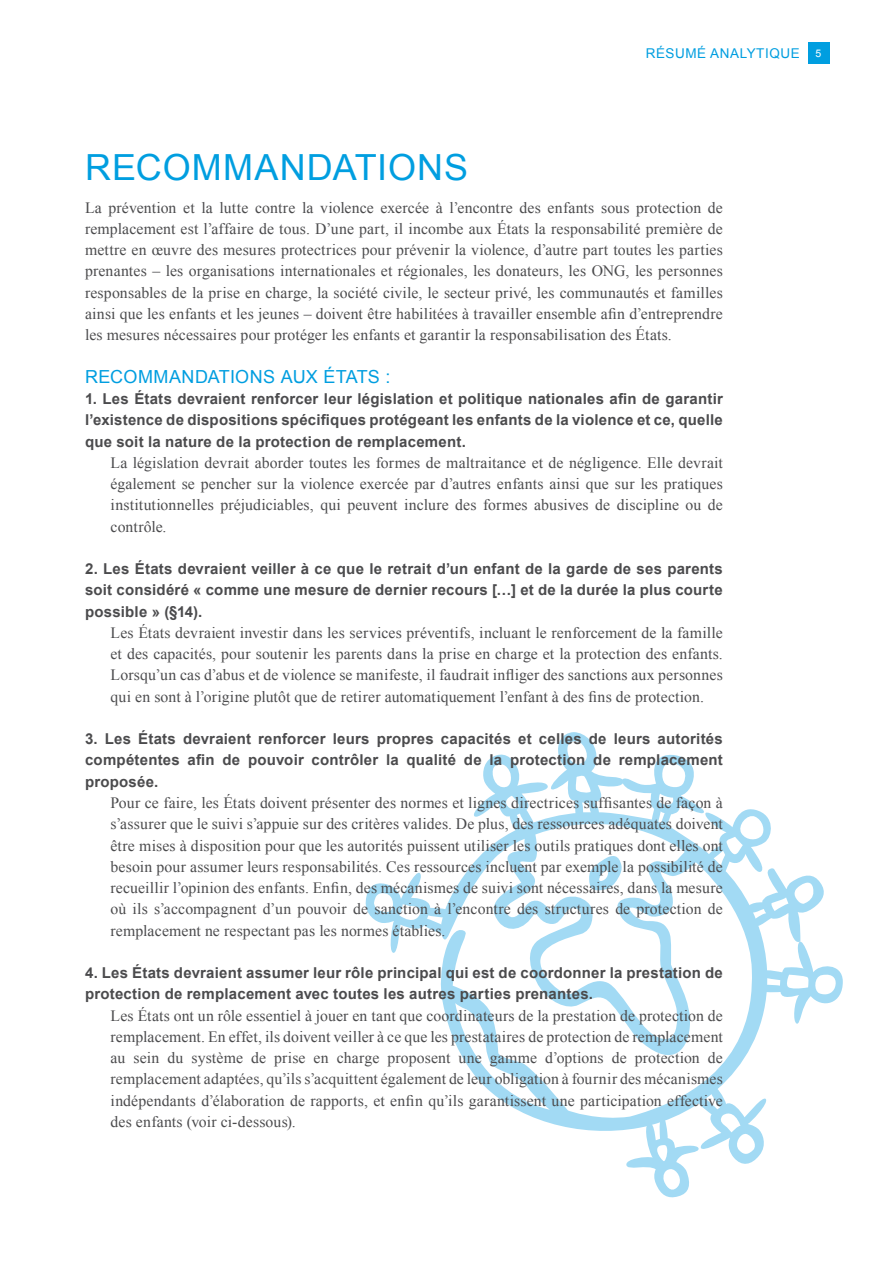
<style>
.page{position:relative;width:893px;height:1263px;background:#fff}
.page>*{position:absolute;margin:0;border:0;box-sizing:border-box;transform-origin:0 0}
.t1{font:36px "Arial";letter-spacing:.025em;color:#009ee0}
.t2{font:18px "Arial";letter-spacing:.015em;color:#009ee0}
.t3{font:15.75px/21.3px "Times New Roman";letter-spacing:.005em;color:#4b4b4d;text-align:justify}
.t4{font:700 15px/21.3px "Arial";letter-spacing:.015em;color:#4b4b4d;text-align:justify}
.t5{font:13.5px "Arial";letter-spacing:.04em;color:#009ee0}
.s1{font-size:10.5px;color:#fff}
</style>
<div class="page">
<svg style="left:440px;top:732px;width:331px;height:399px"></svg>
<svg style="left:588px;top:853px;width:34px;height:38px"></svg>
<svg style="left:365px;top:868px;width:88px;height:87px"></svg>
<svg style="left:471px;top:751px;width:78px;height:83px"></svg>
<svg style="left:625px;top:1083px;width:144px;height:115px"></svg>
<svg style="left:745px;top:868px;width:98px;height:157px"></svg>
<div style="left:808px;top:43px;width:21px;height:21px;background:#009ee0"></div>
<p class="t5" style="left:646px;top:44px;width:177px">RÉSUMÉ ANALYTIQUE <span class="s1">5</span></p>
<h1 class="t1" style="left:85px;top:143px;width:384px">RECOMMANDATIONS</h1>
<p class="t3" style="left:85px;top:196px;width:639px">La prévention et la lutte contre la violence exercée à l’encontre des enfants sous protection de remplacement est l’affaire de tous. D’une part, il incombe aux États la responsabilité première de mettre en œuvre des mesures protectrices pour prévenir la violence, d’autre part toutes les parties prenantes – les organisations internationales et régionales, les donateurs, les ONG, les personnes responsables de la prise en charge, la société civile, le secteur privé, les communautés et familles ainsi que les enfants et les jeunes – doivent être habilitées à travailler ensemble afin d’entreprendre les mesures nécessaires pour protéger les enfants et garantir la responsabilisation des États.</p>
<p class="t2" style="left:85px;top:365px;width:307px">RECOMMANDATIONS AUX ÉTATS :</p>
<p class="t4" style="left:85px;top:388px;width:639px">1. Les États devraient renforcer leur législation et politique nationales afin de garantir l’existence de dispositions spécifiques protégeant les enfants de la violence et ce, quelle que soit la nature de la protection de remplacement.</p>
<p class="t3" style="left:111px;top:452px;width:614px">La législation devrait aborder toutes les formes de maltraitance et de négligence. Elle devrait également se pencher sur la violence exercée par d’autres enfants ainsi que sur les pratiques institutionnelles préjudiciables, qui peuvent inclure des formes abusives de discipline ou de contrôle.</p>
<p class="t4" style="left:85px;top:559px;width:639px">2. Les États devraient veiller à ce que le retrait d’un enfant de la garde de ses parents soit considéré « comme une mesure de dernier recours […] et de la durée la plus courte possible » (§14).</p>
<p class="t3" style="left:111px;top:622px;width:614px">Les États devraient investir dans les services préventifs, incluant le renforcement de la famille et des capacités, pour soutenir les parents dans la prise en charge et la protection des enfants.<br>Lorsqu’un cas d’abus et de violence se manifeste, il faudrait infliger des sanctions aux personnes qui en sont à l’origine plutôt que de retirer automatiquement l’enfant à des fins de protection.</p>
<p class="t4" style="left:85px;top:729px;width:639px">3. Les États devraient renforcer leurs propres capacités et celles de leurs autorités compétentes afin de pouvoir contrôler la qualité de la protection de remplacement proposée.</p>
<p class="t3" style="left:111px;top:792px;width:614px">Pour ce faire, les États doivent présenter des normes et lignes directrices suffisantes de façon à s’assurer que le suivi s’appuie sur des critères valides. De plus, des ressources adéquates doivent être mises à disposition pour que les autorités puissent utiliser les outils pratiques dont elles ont besoin pour assumer leurs responsabilités. Ces ressources incluent par exemple la possibilité de recueillir l’opinion des enfants. Enfin, des mécanismes de suivi sont nécessaires, dans la mesure où ils s’accompagnent d’un pouvoir de sanction à l’encontre des structures de protection de remplacement ne respectant pas les normes établies.</p>
<p class="t4" style="left:85px;top:962px;width:639px">4. Les États devraient assumer leur rôle principal qui est de coordonner la prestation de protection de remplacement avec toutes les autres parties prenantes.</p>
<p class="t3" style="left:111px;top:1004px;width:614px">Les États ont un rôle essentiel à jouer en tant que coordinateurs de la prestation de protection de remplacement. En effet, ils doivent veiller à ce que les prestataires de protection de remplacement au sein du système de prise en charge proposent une gamme d’options de protection de remplacement adaptées, qu’ils s’acquittent également de leur obligation à fournir des mécanismes indépendants d’élaboration de rapports, et enfin qu’ils garantissent une participation effective des enfants (voir ci-dessous).</p>
</div>
